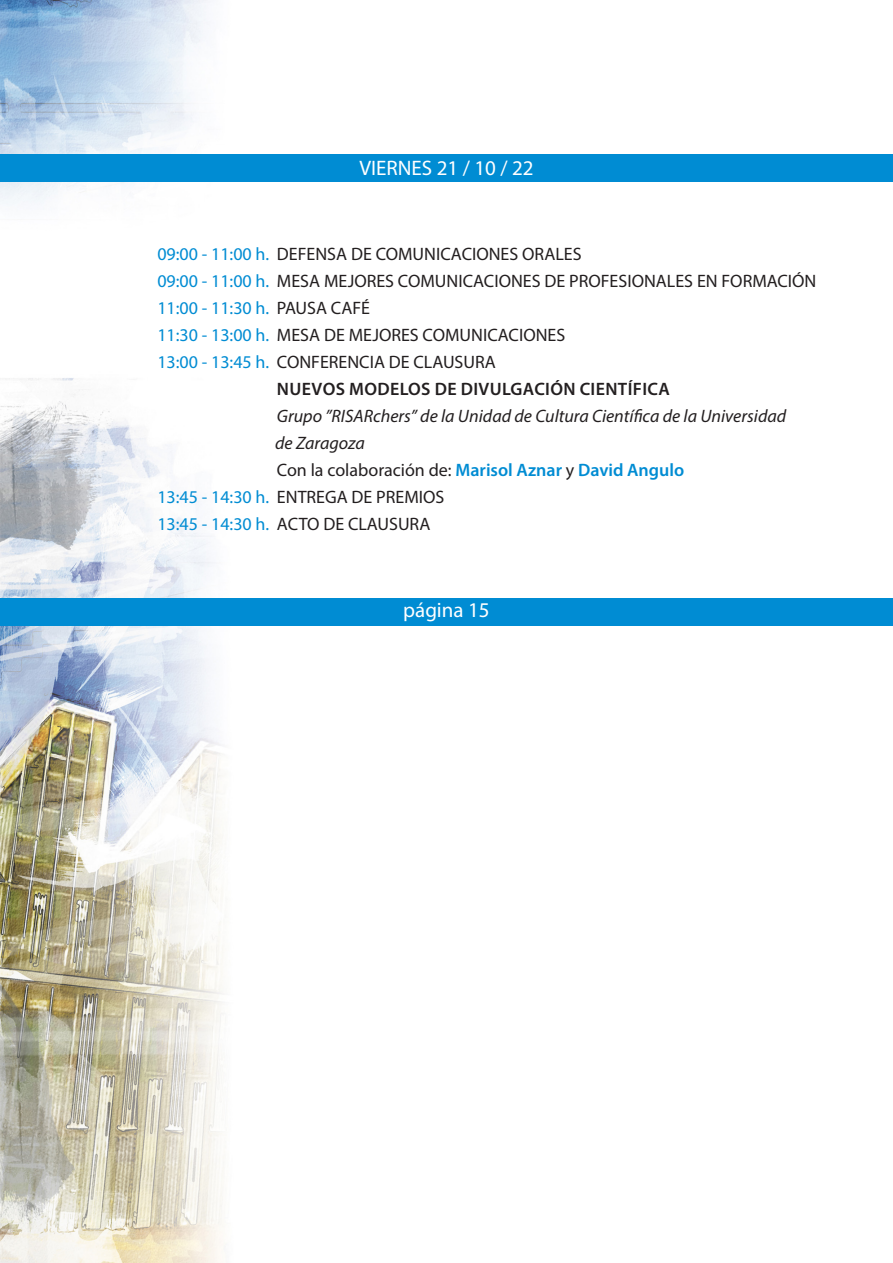
<style>
.page{position:relative;width:893px;height:1263px;background:#fff}
.page>*{position:absolute;margin:0;border:0;box-sizing:border-box;transform-origin:0 0}
.t1{font:21px "Myriad Pro";color:#fff}
.t2{font:18px "Myriad Pro";color:#231f20}
.t3{font:italic 18px "Myriad Pro";color:#231f20}
.t4{font:600 18px "Myriad Pro";color:#008cd3}
.t5{font:600 18px "Myriad Pro";letter-spacing:.02em;color:#231f20}
.t6{font:18px "Myriad Pro";color:#008cd3}
.s1{color:#008cd3}
.s2{color:#231f20}
.s3{font-weight:400;color:#231f20}
</style>
<div class="page">
<img style="left:0;top:0;width:223px;height:1263px">
<div style="left:0;top:154px;width:893px;height:28px;background:#008cd3"></div>
<div style="left:0;top:598px;width:893px;height:28px;background:#008cd3"></div>
<p class="t1" style="left:359px;top:155px;width:176px">VIERNES 21 / 10 / 22</p>
<p class="t2" style="left:157px;top:243px;width:426px"><span class="s1">09:00 - 11:00 h.</span> DEFENSA DE COMUNICACIONES ORALES</p>
<p class="t2" style="left:157px;top:270px;width:661px"><span class="s1">09:00 - 11:00 h.</span> MESA MEJORES COMUNICACIONES DE PROFESIONALES EN FORMACIÓN</p>
<p class="t6" style="left:157px;top:297px;width:214px">11:00 - 11:30 h. <span class="s2">PAUSA CAFÉ</span></p>
<p class="t2" style="left:157px;top:324px;width:409px"><span class="s1">11:30 - 13:00 h.</span> MESA DE MEJORES COMUNICACIONES</p>
<p class="t2" style="left:157px;top:351px;width:340px"><span class="s1">13:00 - 13:45 h.</span> CONFERENCIA DE CLAUSURA</p>
<p class="t5" style="left:277px;top:378px;width:394px">NUEVOS MODELOS DE DIVULGACIÓN CIENTÍFICA</p>
<p class="t3" style="left:277px;top:405px;width:511px">Grupo ”RISARchers” de la Unidad de Cultura Científica de la Universidad</p>
<p class="t3" style="left:275px;top:432px;width:91px">de Zaragoza</p>
<p class="t4" style="left:277px;top:459px;width:409px"><span class="s3">Con la colaboración de:</span> Marisol Aznar <span class="s3">y</span> David Angulo</p>
<p class="t2" style="left:157px;top:486px;width:289px"><span class="s1">13:45 - 14:30 h.</span> ENTREGA DE PREMIOS</p>
<p class="t2" style="left:157px;top:513px;width:275px"><span class="s1">13:45 - 14:30 h.</span> ACTO DE CLAUSURA</p>
<p class="t1" style="left:403px;top:597px;width:88px">página 15</p>
</div>
